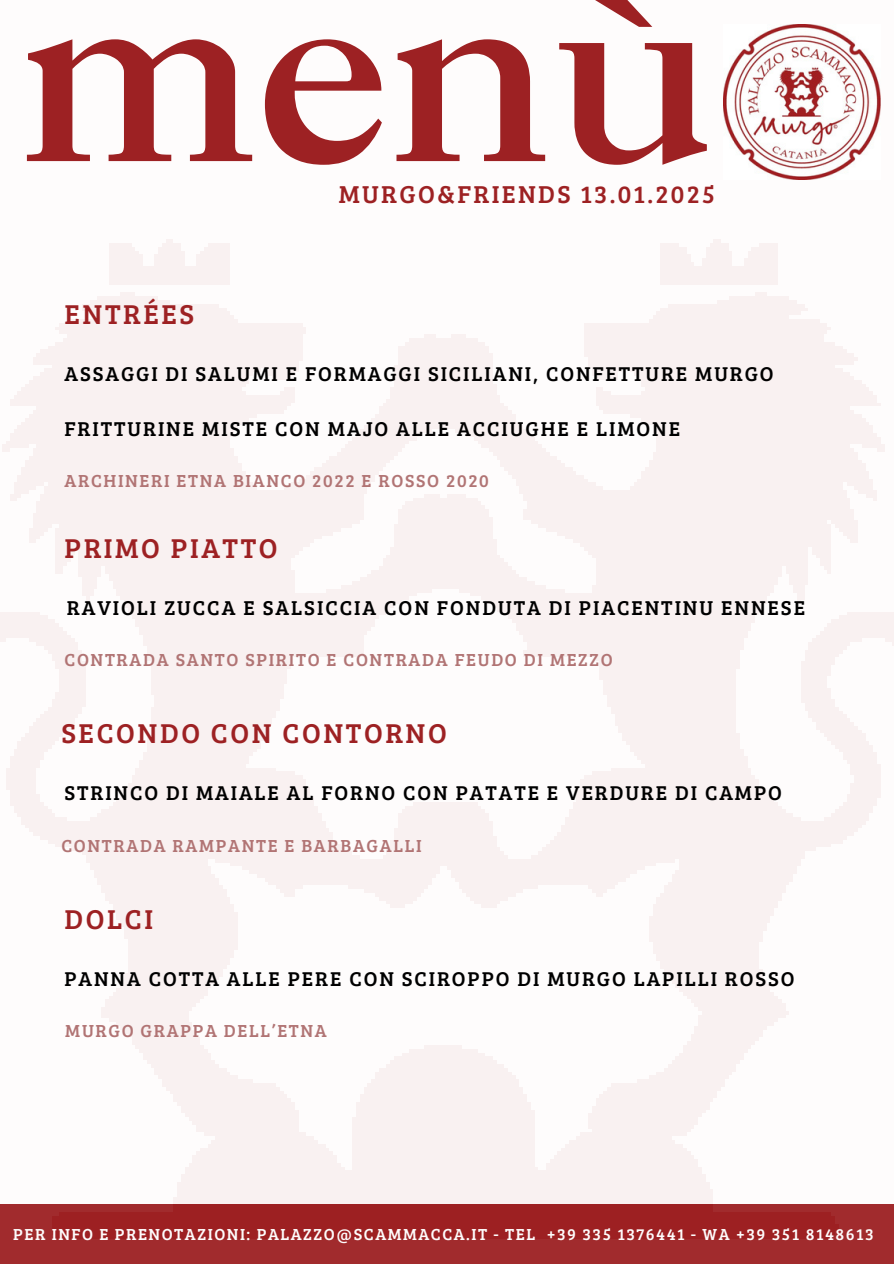
<style>
.page{position:relative;width:894px;height:1264px;background:#fff}
.page>*{position:absolute;margin:0;border:0;box-sizing:border-box;transform-origin:0 0}
.t1{font:265.65px "Caslon 3 LT Std";color:#9d2123}
.t2{font:28.2px "Bree Serif";letter-spacing:.095em;color:#9d2123}
.t3{font:25.2px "Bree Serif";letter-spacing:.095em;color:#9d2123}
.t4{font:20.7px "Bree Serif";letter-spacing:.095em;color:#000}
.t5{font:18px "Bree Serif";letter-spacing:.095em;color:#b17474}
.t6{font:16.5px "Bree Serif";letter-spacing:.095em;color:#fefcfc}
</style>
<div class="page">
<img style="left:723px;top:24px;width:156px;height:155px">
<img style="left:0;top:239px;width:893px;height:1024px">
<h1 class="t1" style="left:21px;top:-35px;width:695px">menù</h1>
<h3 class="t2" style="left:64px;top:294px;width:131px">ENTRÉES</h3>
<h2 class="t3" style="left:339px;top:176px;width:377px">MURGO&amp;FRIENDS 13.01.2025</h2>
<h2 class="t4" style="left:64px;top:359px;width:710px">ASSAGGI DI SALUMI E FORMAGGI SICILIANI, CONFETTURE MURGO</h2>
<h2 class="t4" style="left:64px;top:413px;width:617px">FRITTURINE MISTE CON MAJO ALLE ACCIUGHE E LIMONE</h2>
<p class="t5" style="left:64px;top:467px;width:426px">ARCHINERI ETNA BIANCO 2022 E ROSSO 2020</p>
<p class="t2" style="left:64px;top:527px;width:215px">PRIMO PIATTO</p>
<h4 class="t4" style="left:67px;top:592px;width:739px">RAVIOLI ZUCCA E SALSICCIA CON FONDUTA DI PIACENTINU ENNESE</h4>
<h2 class="t5" style="left:64px;top:646px;width:549px">CONTRADA SANTO SPIRITO E CONTRADA FEUDO DI MEZZO</h2>
<p class="t2" style="left:61px;top:713px;width:387px">SECONDO CON CONTORNO</p>
<h4 class="t4" style="left:64px;top:778px;width:718px">STRINCO DI MAIALE AL FORNO CON PATATE E VERDURE DI CAMPO</h4>
<p class="t5" style="left:61px;top:832px;width:362px">CONTRADA RAMPANTE E BARBAGALLI</p>
<h4 class="t2" style="left:64px;top:898px;width:90px">DOLCI</h4>
<p class="t4" style="left:64px;top:963px;width:731px">PANNA COTTA ALLE PERE CON SCIROPPO DI MURGO LAPILLI ROSSO</p>
<h4 class="t5" style="left:65px;top:1018px;width:263px">MURGO GRAPPA DELL’ETNA</h4>
<h4 class="t6" style="left:13px;top:1222px;width:861px">PER INFO E PRENOTAZIONI: PALAZZO@SCAMMACCA.IT - TEL +39 335 1376441 - WA +39 351 8148613</h4>
</div>
